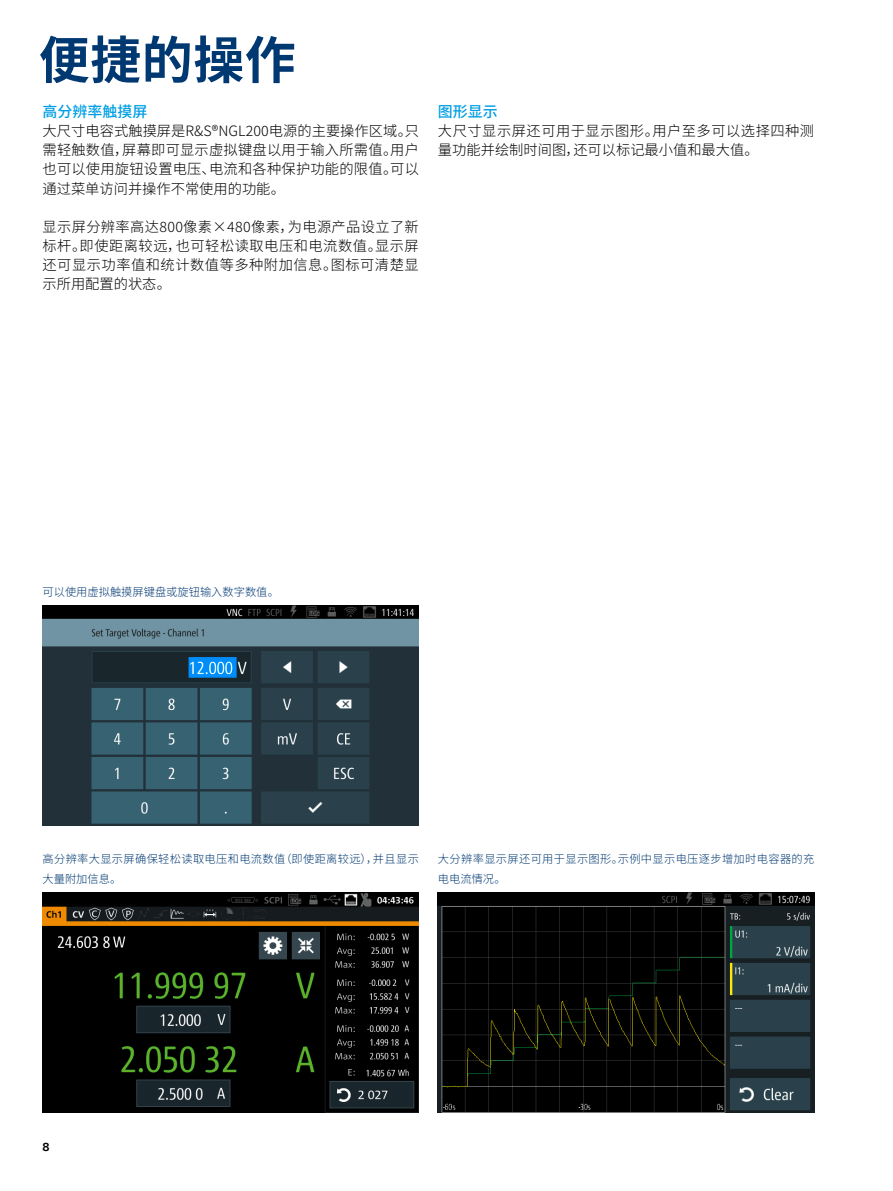
<style>
.page{position:relative;width:893px;height:1191px;background:#fff}
.page>*{position:absolute;margin:0;border:0;box-sizing:border-box;transform-origin:0 0}
.Seiten_Headline_34Pt{font:700 51px "Source Han Sans SC";letter-spacing:.01em;color:#003872}
.Absatzfett_cyan{font:500 15px "Source Han Sans SC";color:#009ee3}
.Haupttext_ohne_Absta{font:300 14.25px/19.2px "Source Han Sans SC";letter-spacing:.015em;color:#000;text-align:justify}
.Haupttext{font:300 14.25px/19.2px "Source Han Sans SC";letter-spacing:.035em;color:#000;text-align:justify}
.Haupttext_ohne_Absta-2{font:300 14.25px/19.2px "Source Han Sans SC";letter-spacing:.035em;color:#000}
.Bildunterschrift{font:300 11.25px/19.2px "Source Han Sans SC";letter-spacing:.03em;color:#003872}
.Bildunterschrift-2{font:300 11.25px "Source Han Sans SC";color:#003872}
.t1{font:700 11.25px "Linotype Univers 630";color:#000}
</style>
<div class="page">
<img style="left:43px;top:892px;width:376px;height:220px">
<img style="left:43px;top:605px;width:376px;height:220px">
<img style="left:438px;top:892px;width:376px;height:220px">
<p class="Seiten_Headline_34Pt" style="left:39px;top:31px;width:259px">便捷的操作</p>
<p class="Absatzfett_cyan" style="left:43px;top:103px;width:106px">高分辨率触摸屏</p>
<p class="Haupttext_ohne_Absta" style="left:43px;top:122px;width:378px">大尺寸电容式触摸屏是R&amp;S®NGL200电源的主要操作区域。只需轻触数值，屏幕即可显示虚拟键盘以用于输入所需值。用户也可以使用旋钮设置电压、电流和各种保护功能的限值。可以通过菜单访问并操作不常使用的功能。</p>
<p class="Haupttext" style="left:43px;top:217px;width:378px">显示屏分辨率高达800像素×480像素，为电源产品设立了新标杆。即使距离较远，也可轻松读取电压和电流数值。显示屏还可显示功率值和统计数值等多种附加信息。图标可清楚显示所用配置的状态。</p>
<p class="Absatzfett_cyan" style="left:438px;top:103px;width:61px">图形显示</p>
<p class="Haupttext_ohne_Absta-2" style="left:438px;top:122px;width:378px">大尺寸显示屏还可用于显示图形。用户至多可以选择四种测量功能并绘制时间图，还可以标记最小值和最大值。</p>
<p class="Bildunterschrift-2" style="left:43px;top:585px;width:238px">可以使用虚拟触摸屏键盘或旋钮输入数字数值。</p>
<p class="Bildunterschrift" style="left:43px;top:850px;width:378px">高分辨率大显示屏确保轻松读取电压和电流数值（即使距离较远），并且显示大量附加信息。</p>
<p class="Bildunterschrift" style="left:438px;top:850px;width:378px">大分辨率显示屏还可用于显示图形。示例中显示电压逐步增加时电容器的充电电流情况。</p>
<p class="t1" style="left:43px;top:1139px;width:9px">8</p>
</div>
